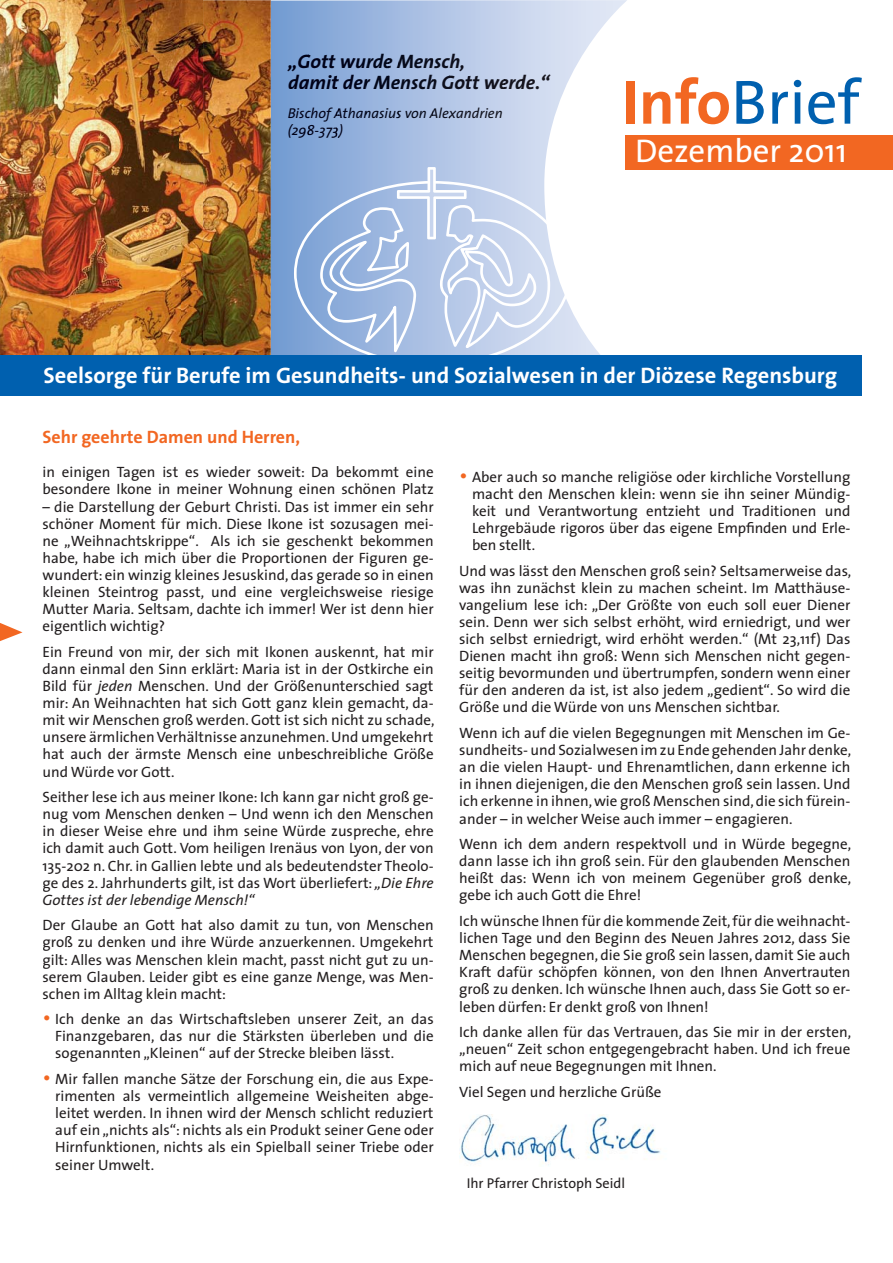
<style>
.page{position:relative;width:893px;height:1263px;background:#fff}
.page>*{position:absolute;margin:0;border:0;box-sizing:border-box;transform-origin:0 0}
.t1{font:63px "The Sans";color:#0060af}
.t2{font:33px "The Sans";color:#fff}
.t3{font:700 22.5px "The Sans";color:#fff}
.t4{font:italic 700 19.5px/21px "The Sans";color:#000219}
.t5{font:700 18px "The Sans";color:#f26722}
.t6{font:15px/17.1px "The Sans";color:#231f20;text-align:justify}
.t7{font:italic 14.25px/17.1px "The Sans";color:#000118}
.t8{font:14.25px "The Sans";color:#231f20}
.s1{color:#000117}
.s2{color:#000118}
.s3{color:#000218}
.s4{color:#000419}
.s5{color:#00051a}
.s6{color:#01061a}
.s7{color:#03071a}
.s8{color:#04091a}
.s9{color:#070b1b}
.s10{color:#090c1b}
.s11{color:#0a0d1b}
.s12{color:#0c0e1b}
.s13{color:#0e0f1c}
.s14{color:#000319}
.s15{color:#02071a}
.s16{color:#05091a}
.s17{color:#080b1b}
.s18{color:#0e0f1b}
.s19{color:#0f101c}
.s20{color:#10111c}
.s21{color:#11111c}
.s22{color:#13131c}
.s23{color:#14131d}
.s24{color:#14141d}
.s25{color:#15141d}
.s26{color:#16151d}
.s27{color:#000219}
.s28{color:#060a1a}
.s29{color:#11121c}
.s30{font-weight:700;color:#f26722}
.s31{font-style:italic}
.s32{font-size:21px;color:#f26722}
</style>
<div class="page">
<svg style="left:271px;top:0;width:356px;height:355px"></svg>
<div style="left:626px;top:135px;width:267px;height:35px;background:#f26722"></div>
<svg style="left:0;top:623px;width:23px;height:18px"></svg>
<div style="left:288px;top:53px;width:176px;height:18px;background:linear-gradient(to right,#799fd4,#bacae9)"></div>
<svg style="left:289px;top:74px;width:262px;height:15px;background:#a8bfe3"></svg>
<img style="left:459px;top:1114px;width:202px;height:51px">
<svg style="left:294px;top:181px;width:277px;height:174px"></svg>
<svg style="left:320px;top:167px;width:230px;height:185px;background:#b8cae8"></svg>
<img style="left:0;top:0;width:180px;height:355px">
<img style="left:180px;top:0;width:91px;height:50px">
<img style="left:180px;top:50px;width:23px;height:305px">
<img style="left:203px;top:1px;width:68px;height:354px">
<svg style="left:288px;top:107px;width:214px;height:15px;background:#a0b9e0"></svg>
<div style="left:288px;top:124px;width:54px;height:14px;background:#82a5d7"></div>
<div style="left:0;top:355px;width:862px;height:41px;background:#0060af"></div>
<h3 class="t4" style="left:288px;top:51px;width:263px"><span class="s1">„</span><span class="s2">Go</span><span class="s3">t</span>t w<span class="s4">u</span><span class="s5">r</span><span class="s6">d</span><span class="s7">e</span> <span class="s8">M</span><span class="s9">e</span><span class="s10">n</span><span class="s11">s</span><span class="s12">c</span><span class="s13">h,<br></span><span class="s1">d</span><span class="s2">am</span>it d<span class="s14">e</span><span class="s5">r</span> <span class="s15">M</span><span class="s8">e</span><span class="s16">n</span><span class="s9">s</span><span class="s17">c</span><span class="s10">h</span> <span class="s12">G</span><span class="s18">o</span><span class="s19">t</span><span class="s20">t</span> <span class="s21">w</span><span class="s22">e</span><span class="s23">r</span><span class="s24">d</span><span class="s25">e</span><span class="s26">.“</span></h3>
<p class="t7" style="left:288px;top:106px;width:217px"><span class="s1">Bi</span>scho<span class="s3">f</span> <span class="s27">At</span><span class="s14">ha</span><span class="s5">n</span><span class="s6">a</span><span class="s15">si</span><span class="s8">us</span> <span class="s28">v</span><span class="s9">on</span> <span class="s11">A</span><span class="s12">lex</span><span class="s13">a</span><span class="s19">n</span><span class="s20">dri</span><span class="s29">en </span><span class="s1">(2</span>98-3<span class="s27">73)</span></p>
<h1 class="t1" style="left:622px;top:78px;width:239px"><span class="s30">Info</span>Brief</h1>
<h2 class="t2" style="left:635px;top:138px;width:213px">Dezember 2011</h2>
<h3 class="t3" style="left:44px;top:364px;width:795px">Seelsorge für Berufe im Gesundheits- und Sozialwesen in der Diözese Regensburg</h3>
<p class="t5" style="left:43px;top:428px;width:259px">Sehr geehrte Damen und Herren,</p>
<p class="t6" style="left:43px;top:465px;width:393px">in einigen Tagen ist es wieder soweit: Da bekommt eine besondere Ikone in meiner Wohnung einen schönen Platz</p>
<p class="t6" style="left:43px;top:499px;width:393px">– die Darstellung der Geburt Christi. Das ist immer ein sehr schöner Moment für mich. Diese Ikone ist sozusagen mei&shy;ne „Weihnachtskrippe“. Als ich sie geschenkt bekommen habe, habe ich mich über die Proportionen der Figuren ge&shy;wundert: ein winzig kleines Jesuskind, das gerade so in einen kleinen Steintrog passt, und eine vergleichsweise riesige Mutter Maria. Seltsam, dachte ich immer! Wer ist denn hier eigentlich wichtig?</p>
<p class="t6" style="left:43px;top:645px;width:393px">Ein Freund von mir, der sich mit Ikonen auskennt, hat mir dann einmal den Sinn erklärt: Maria ist in der Ostkirche ein Bild für <span class="s31">jeden</span> Menschen. Und der Größenunterschied sagt mir: An Weihnachten hat sich Gott ganz klein gemacht, da&shy;mit wir Menschen groß werden. Gott ist sich nicht zu schade, unsere ärmlichen Verhältnisse anzunehmen. Und umgekehrt hat auch der ärmste Mensch eine unbeschreibliche Größe und Würde vor Gott.</p>
<p class="t6" style="left:43px;top:790px;width:393px">Seither lese ich aus meiner Ikone: Ich kann gar nicht groß ge&shy;nug vom Menschen denken – Und wenn ich den Menschen in dieser Weise ehre und ihm seine Würde zuspreche, ehre ich damit auch Gott. Vom heiligen Irenäus von Lyon, der von 135-202 n. Chr. in Gallien lebte und als bedeutendster Theolo&shy;ge des 2. Jahrhunderts gilt, ist das Wort überliefert: <span class="s31">„Die Ehre Gottes ist der lebendige Mensch!“</span></p>
<p class="t6" style="left:43px;top:918px;width:393px">Der Glaube an Gott hat also damit zu tun, von Menschen groß zu denken und ihre Würde anzuerkennen. Umgekehrt gilt: Alles was Menschen klein macht, passt nicht gut zu un&shy;serem Glauben. Leider gibt es eine ganze Menge, was Men&shy;schen im Alltag klein macht:</p>
<p class="t6" style="left:55px;top:1012px;width:380px;text-indent:-13px"><span class="s32">•</span> Ich denke an das Wirtschaftsleben unserer Zeit, an das Finanzgebaren, das nur die Stärksten überleben und die sogenannten „Kleinen“ auf der Strecke bleiben lässt.</p>
<p class="t6" style="left:55px;top:1072px;width:380px;text-indent:-13px"><span class="s32">•</span> Mir fallen manche Sätze der Forschung ein, die aus Expe&shy;rimenten als vermeintlich allgemeine Weisheiten abge&shy;leitet werden. In ihnen wird der Mensch schlicht reduziert auf ein „nichts als“: nichts als ein Produkt seiner Gene oder Hirnfunktionen, nichts als ein Spielball seiner Triebe oder seiner Umwelt.</p>
<p class="t6" style="left:472px;top:470px;width:380px;text-indent:-13px"><span class="s32">•</span> Aber auch so manche religiöse oder kirchliche Vorstellung macht den Menschen klein: wenn sie ihn seiner Mündig&shy;keit und Verantwortung entzieht und Traditionen und Lehrgebäude rigoros über das eigene Empfinden und Erle&shy;ben stellt.</p>
<p class="t6" style="left:459px;top:564px;width:393px">Und was lässt den Menschen groß sein? Seltsamerweise das, was ihn zunächst klein zu machen scheint. Im Matthäuse&shy;vangelium lese ich: „Der Größte von euch soll euer Diener sein. Denn wer sich selbst erhöht, wird erniedrigt, und wer sich selbst erniedrigt, wird erhöht werden.“ (Mt 23,11f) Das Dienen macht ihn groß: Wenn sich Menschen nicht gegen&shy;seitig bevormunden und übertrumpfen, sondern wenn einer für den anderen da ist, ist also jedem „gedient“. So wird die Größe und die Würde von uns Menschen sichtbar.</p>
<p class="t6" style="left:459px;top:726px;width:393px">Wenn ich auf die vielen Begegnungen mit Menschen im Ge&shy;sundheits- und Sozialwesen im zu Ende gehenden Jahr denke, an die vielen Haupt- und Ehrenamtlichen, dann erkenne ich in ihnen diejenigen, die den Menschen groß sein lassen. Und ich erkenne in ihnen, wie groß Menschen sind, die sich fürein&shy;ander – in welcher Weise auch immer – engagieren.</p>
<p class="t6" style="left:459px;top:837px;width:393px">Wenn ich dem andern respektvoll und in Würde begegne, dann lasse ich ihn groß sein. Für den glaubenden Menschen heißt das: Wenn ich von meinem Gegenüber groß denke, gebe ich auch Gott die Ehre!</p>
<p class="t6" style="left:459px;top:914px;width:393px">Ich wünsche Ihnen für die kommende Zeit,für die weihnacht&shy;lichen Tage und den Beginn des Neuen Jahres 2012, dass Sie Menschen begegnen, die Sie groß sein lassen, damit Sie auch Kraft dafür schöpfen können, von den Ihnen Anvertrauten groß zu denken. Ich wünsche Ihnen auch, dass Sie Gott so er&shy;leben dürfen: Er denkt groß von Ihnen!</p>
<p class="t6" style="left:459px;top:1025px;width:393px">Ich danke allen für das Vertrauen, das Sie mir in der ersten, „neuen“ Zeit schon entgegengebracht haben. Und ich freue mich auf neue Begegnungen mit Ihnen.</p>
<p class="t6" style="left:459px;top:1085px;width:204px">Viel Segen und herzliche Grüße</p>
<p class="t8" style="left:467px;top:1178px;width:160px">Ihr Pfarrer Christoph Seidl</p>
</div>
